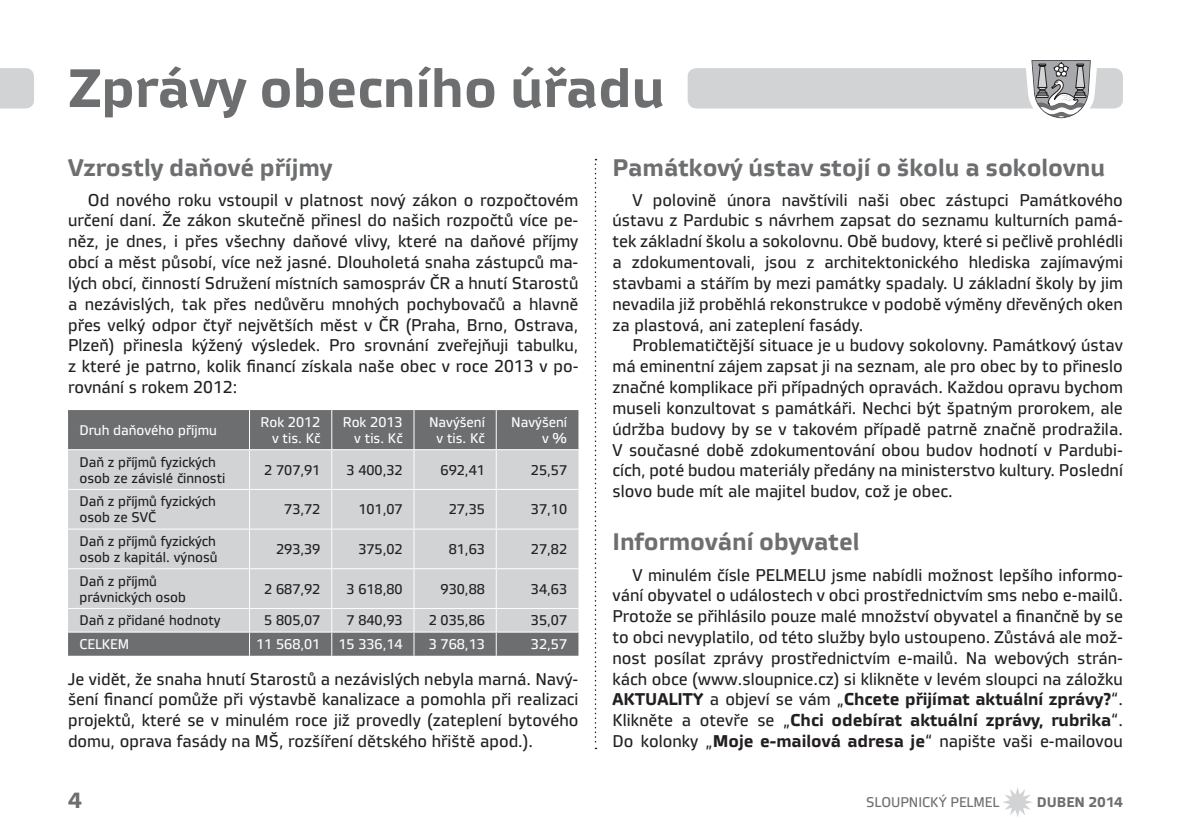
<style>
.page{position:relative;width:1191px;height:840px;background:#fff}
.page>*{position:absolute;margin:0;border:0;box-sizing:border-box;transform-origin:0 0}
.t1{font:700 54px "Vida 32 Pro";color:#6d6e70}
.t2{font:700 24px "Vida 32 Pro";color:#6d6e70}
.t3{font:700 22px "Vida 32 Pro";color:#6d6e70}
.t4{font:17px/20.8px "Vida 32 Pro";color:#231f20;text-align:justify}
.t5{font:14px/16px "Vida 32 Pro";color:#231f20}
.t6{font:14px/16px "Vida 32 Pro";color:#fff;text-align:right}
.t7{font:14px "Vida 32 Pro";color:#6d6e70}
.t8{font:700 14px "Vida 32 Pro";color:#6d6e70}
.s1{font-weight:700}
</style>
<div class="page">
<svg style="left:1003px;top:787px;width:29px;height:30px"></svg>
<svg style="left:595px;top:159px;width:1px;height:589px"></svg>
<svg style="left:0;top:68px;width:34px;height:40px"></svg>
<svg style="left:687px;top:60px;width:436px;height:58px"></svg>
<div style="left:68px;top:410px;width:510px;height:245px;background:#6d6e70"></div>
<div style="left:68px;top:450px;width:510px;height:181px;background:#d1d3d4"></div>
<hr style="left:249px;top:410px;width:1px;height:39px;background:#fff">
<hr style="left:331px;top:410px;width:1px;height:39px;background:#fff">
<hr style="left:413px;top:410px;width:1px;height:39px;background:#fff">
<hr style="left:496px;top:410px;width:1px;height:39px;background:#fff">
<hr style="left:68px;top:449px;width:264px;height:1px;background:#fff">
<hr style="left:249px;top:450px;width:1px;height:38px;background:#fff">
<hr style="left:332px;top:449px;width:82px;height:1px;background:#fff">
<hr style="left:331px;top:450px;width:1px;height:38px;background:#fff">
<hr style="left:414px;top:449px;width:82px;height:1px;background:#fff">
<hr style="left:413px;top:450px;width:1px;height:38px;background:#fff">
<hr style="left:496px;top:449px;width:82px;height:1px;background:#fff">
<hr style="left:496px;top:450px;width:1px;height:38px;background:#fff">
<hr style="left:68px;top:488px;width:264px;height:1px;background:#fff">
<hr style="left:249px;top:489px;width:1px;height:39px;background:#fff">
<hr style="left:332px;top:488px;width:82px;height:1px;background:#fff">
<hr style="left:331px;top:489px;width:1px;height:39px;background:#fff">
<hr style="left:414px;top:488px;width:82px;height:1px;background:#fff">
<hr style="left:413px;top:489px;width:1px;height:39px;background:#fff">
<hr style="left:496px;top:488px;width:82px;height:1px;background:#fff">
<hr style="left:496px;top:489px;width:1px;height:39px;background:#fff">
<hr style="left:68px;top:528px;width:264px;height:1px;background:#fff">
<hr style="left:249px;top:529px;width:1px;height:39px;background:#fff">
<hr style="left:332px;top:528px;width:82px;height:1px;background:#fff">
<hr style="left:331px;top:529px;width:1px;height:39px;background:#fff">
<hr style="left:414px;top:528px;width:82px;height:1px;background:#fff">
<hr style="left:413px;top:529px;width:1px;height:39px;background:#fff">
<hr style="left:496px;top:528px;width:82px;height:1px;background:#fff">
<hr style="left:496px;top:529px;width:1px;height:39px;background:#fff">
<hr style="left:68px;top:568px;width:264px;height:1px;background:#fff">
<hr style="left:249px;top:569px;width:1px;height:38px;background:#fff">
<hr style="left:332px;top:568px;width:82px;height:1px;background:#fff">
<hr style="left:331px;top:569px;width:1px;height:38px;background:#fff">
<hr style="left:414px;top:568px;width:82px;height:1px;background:#fff">
<hr style="left:413px;top:569px;width:1px;height:38px;background:#fff">
<hr style="left:496px;top:568px;width:82px;height:1px;background:#fff">
<hr style="left:496px;top:569px;width:1px;height:38px;background:#fff">
<hr style="left:68px;top:607px;width:264px;height:1px;background:#fff">
<hr style="left:332px;top:607px;width:82px;height:1px;background:#fff">
<hr style="left:414px;top:607px;width:82px;height:1px;background:#fff">
<hr style="left:496px;top:607px;width:82px;height:1px;background:#fff">
<hr style="left:68px;top:631px;width:264px;height:1px;background:#fff">
<svg style="left:249px;top:608px;width:1px;height:47px"></svg>
<hr style="left:332px;top:631px;width:82px;height:1px;background:#fff">
<svg style="left:331px;top:608px;width:1px;height:47px"></svg>
<hr style="left:414px;top:631px;width:82px;height:1px;background:#fff">
<svg style="left:413px;top:608px;width:1px;height:47px"></svg>
<hr style="left:496px;top:631px;width:82px;height:1px;background:#fff">
<svg style="left:496px;top:608px;width:1px;height:47px"></svg>
<h1 class="t1" style="left:68px;top:68px;width:598px">Zprávy obecního úřadu</h1>
<h2 class="t2" style="left:68px;top:159px;width:266px">Vzrostly daňové příjmy</h2>
<p class="t4" style="left:68px;top:191px;width:512px;text-indent:20px">Od nového roku vstoupil v platnost nový zákon o rozpočtovém určení daní. Že zákon skutečně přinesl do našich rozpočtů více pe&shy;něz, je dnes, i přes všechny daňové vlivy, které na daňové příjmy obcí a měst působí, více než jasné. Dlouholetá snaha zástupců ma&shy;lých obcí, činností Sdružení místních samospráv ČR a hnutí Starostů a nezávislých, tak přes nedůvěru mnohých pochybovačů a hlavně přes velký odpor čtyř největších měst v ČR (Praha, Brno, Ostrava, Plzeň) přinesla kýžený výsledek. Pro srovnání zveřejňuji tabulku, z které je patrno, kolik financí získala naše obec v roce 2013 v po&shy;rovnání s rokem 2012:</p>
<p class="t6" style="left:79px;top:423px;width:139px">Druh daňového příjmu</p>
<p class="t6" style="left:260px;top:415px;width:61px">Rok 2012 v tis. Kč</p>
<p class="t6" style="left:343px;top:415px;width:61px">Rok 2013 v tis. Kč</p>
<p class="t6" style="left:429px;top:415px;width:57px;text-align:center">Navýšení v tis. Kč</p>
<p class="t6" style="left:511px;top:415px;width:57px">Navýšení v %</p>
<p class="t5" style="left:79px;top:454px;width:148px">Daň z příjmů fyzických osob ze závislé činnosti</p>
<p class="t5" style="left:264px;top:462px;width:58px">2 707,91</p>
<p class="t5" style="left:346px;top:462px;width:58px">3 400,32</p>
<p class="t5" style="left:440px;top:462px;width:46px">692,41</p>
<p class="t5" style="left:531px;top:462px;width:38px">25,57</p>
<p class="t5" style="left:79px;top:494px;width:138px">Daň z příjmů fyzických osob ze SVČ</p>
<p class="t5" style="left:284px;top:502px;width:38px">73,72</p>
<p class="t5" style="left:358px;top:502px;width:46px">101,07</p>
<p class="t5" style="left:449px;top:502px;width:38px">27,35</p>
<p class="t5" style="left:531px;top:502px;width:38px">37,10</p>
<p class="t5" style="left:79px;top:534px;width:140px">Daň z příjmů fyzických osob z kapitál. výnosů</p>
<p class="t5" style="left:276px;top:542px;width:46px">293,39</p>
<p class="t5" style="left:358px;top:542px;width:46px">375,02</p>
<p class="t5" style="left:449px;top:542px;width:38px">81,63</p>
<p class="t5" style="left:531px;top:542px;width:38px">27,82</p>
<p class="t5" style="left:79px;top:573px;width:108px">Daň z příjmů právnických osob</p>
<p class="t5" style="left:264px;top:581px;width:58px">2 687,92</p>
<p class="t5" style="left:346px;top:581px;width:58px">3 618,80</p>
<p class="t5" style="left:440px;top:581px;width:46px">930,88</p>
<p class="t5" style="left:531px;top:581px;width:38px">34,63</p>
<p class="t5" style="left:79px;top:613px;width:143px">Daň z přidané hodnoty</p>
<p class="t5" style="left:264px;top:613px;width:58px">5 805,07</p>
<p class="t5" style="left:346px;top:613px;width:58px">7 840,93</p>
<p class="t5" style="left:429px;top:613px;width:58px">2 035,86</p>
<p class="t5" style="left:531px;top:613px;width:38px">35,07</p>
<p class="t6" style="left:79px;top:637px;width:51px">CELKEM</p>
<p class="t6" style="left:256px;top:637px;width:66px">11 568,01</p>
<p class="t6" style="left:338px;top:637px;width:66px">15 336,14</p>
<p class="t6" style="left:429px;top:637px;width:58px">3 768,13</p>
<p class="t6" style="left:531px;top:637px;width:38px">32,57</p>
<p class="t4" style="left:68px;top:669px;width:512px">Je vidět, že snaha hnutí Starostů a nezávislých nebyla marná. Navý&shy;šení financí pomůže při výstavbě kanalizace a pomohla při realizaci projektů, které se v minulém roce již provedly (zateplení bytového domu, oprava fasády na MŠ, rozšíření dětského hřiště apod.).</p>
<h2 class="t2" style="left:612px;top:159px;width:494px">Památkový ústav stojí o školu a sokolovnu</h2>
<p class="t4" style="left:612px;top:191px;width:512px;text-indent:20px">V polovině února navštívili naši obec zástupci Památkového ústavu z Pardubic s návrhem zapsat do seznamu kulturních pamá&shy;tek základní školu a sokolovnu. Obě budovy, které si pečlivě prohlédli a zdokumentovali, jsou z architektonického hlediska zajímavými stavbami a stářím by mezi památky spadaly. U základní školy by jim nevadila již proběhlá rekonstrukce v podobě výměny dřevěných oken za plastová, ani zateplení fasády.</p>
<p class="t4" style="left:612px;top:336px;width:512px;text-indent:20px">Problematičtější situace je u budovy sokolovny. Památkový ústav má eminentní zájem zapsat ji na seznam, ale pro obec by to přineslo značné komplikace při případných opravách. Každou opravu bychom museli konzultovat s památkáři. Nechci být špatným prorokem, ale údržba budovy by se v takovém případě patrně značně prodražila.<br>V současné době zdokumentování obou budov hodnotí v Pardubi&shy;cích, poté budou materiály předány na ministerstvo kultury. Poslední slovo bude mít ale majitel budov, což je obec.</p>
<h2 class="t2" style="left:612px;top:532px;width:248px">Informování obyvatel</h2>
<p class="t4" style="left:612px;top:565px;width:512px;text-indent:20px">V minulém čísle PELMELU jsme nabídli možnost lepšího informo&shy;vání obyvatel o událostech v obci prostřednictvím sms nebo e-mailů.<br>Protože se přihlásilo pouze malé množství obyvatel a finančně by se to obci nevyplatilo, od této služby bylo ustoupeno. Zůstává ale mož&shy;nost posílat zprávy prostřednictvím e-mailů. Na webových strán&shy;kách obce (www.sloupnice.cz) si klikněte v levém sloupci na záložku <span class="s1">AKTUALITY</span> a objeví se vám „<span class="s1">Chcete přijímat aktuální zprávy?</span>“.<br>Klikněte a otevře se „<span class="s1">Chci odebírat aktuální zprávy, rubrika</span>“.<br>Do kolonky „<span class="s1">Moje e-mailová adresa je</span>“ napište vaši e-mailovou</p>
<p class="t3" style="left:68px;top:791px;width:15px">4</p>
<p class="t7" style="left:866px;top:796px;width:135px">SLOUPNICKÝ PELMEL</p>
<p class="t8" style="left:1036px;top:796px;width:88px">DUBEN 2014</p>
</div>
